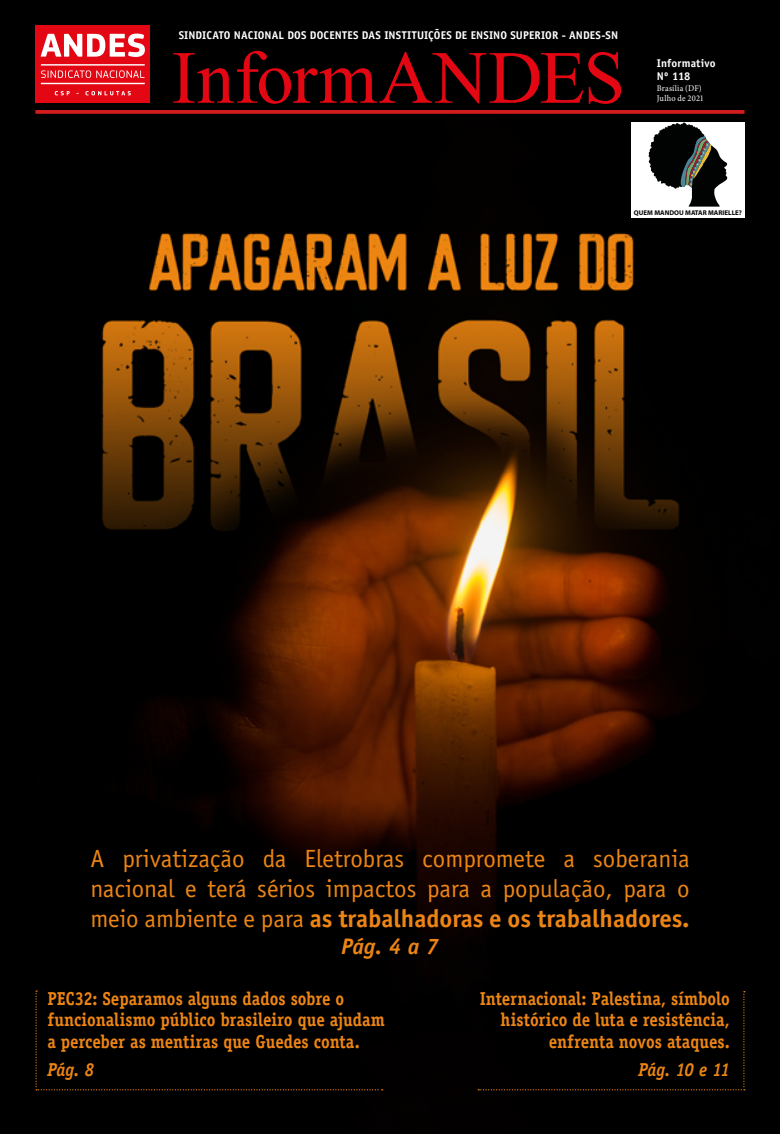
<style>
.page{position:relative;width:780px;height:1134px;background:#fff}
.page>*{position:absolute;margin:0;border:0;box-sizing:border-box;transform-origin:0 0}
.t1{font:75px "Times New Roman";color:#e30613}
.t2{font:25px/30px "Officina Sans Std";color:#ec8515;text-align:justify}
.t3{font:italic 700 22.5px "Officina Sans Std";color:#ec8515}
.t4{font:700 18.75px/21.2px "Officina Serif Std";color:#ec8515;scale:.9 1}
.t5{font:italic 700 18.75px "Officina Serif Std";letter-spacing:-.02em;color:#ec8515;scale:.9 1}
.t6{font:700 11.25px/13.5px "Officina Sans Std";letter-spacing:.01em;color:#fff}
.t7{font:8.75px/10.5px "Minion Pro";letter-spacing:.015em;color:#fff;scale:.96 1}
.t8{font:700 6.88px "Myriad Pro";color:#010202}
.s1{font-weight:700}
</style>
<div class="page">
<img style="left:0;top:0;width:780px;height:1134px">
<div style="left:35px;top:25px;width:115px;height:78px;background:#e30613"></div>
<svg style="left:41px;top:34px;width:104px;height:23px"></svg>
<svg style="left:41px;top:64px;width:104px;height:20px"></svg>
<svg style="left:55px;top:91px;width:15px;height:4px"></svg>
<svg style="left:85px;top:91px;width:46px;height:4px"></svg>
<svg style="left:35px;top:110px;width:709px;height:4px;background:#c61919"></svg>
<div style="left:631px;top:123px;width:113px;height:95px;background:#fff"></div>
<svg style="left:648px;top:123px;width:79px;height:84px"></svg>
<div style="left:35px;top:990px;width:347px;height:100px;background:#000"></div>
<div style="left:478px;top:991px;width:266px;height:99px;background:#000"></div>
<p class="t6" style="left:179px;top:28px;width:441px">SINDICATO NACIONAL DOS DOCENTES DAS INSTITUIÇÕES DE ENSINO SUPERIOR - ANDES-SN</p>
<h1 class="t1" style="left:171px;top:25px;width:455px">InformANDES</h1>
<p class="t6" style="left:657px;top:56px;width:60px">Informativo<br>Nº 118</p>
<p class="t7" style="left:657px;top:83px;width:50px">Brasília (DF)<br>Julho de 2021</p>
<p class="t8" style="left:634px;top:208px;width:109px">QUEM MANDOU MATAR MARIELLE?</p>
<h2 class="t2" style="left:90px;top:843px;width:600px">A privatização da Eletrobras compromete a soberania nacional e terá sérios impactos para a população, para o meio ambiente e para <span class="s1">as trabalhadoras e os trabalhadores.</span></h2>
<p class="t3" style="left:341px;top:933px;width:99px">Pág. 4 a 7</p>
<p class="t4" style="left:47px;top:988px;width:376px">PEC32: Separamos alguns dados sobre o funcionalismo público brasileiro que ajudam a perceber as mentiras que Guedes conta.</p>
<p class="t5" style="left:47px;top:1058px;width:53px">Pág. 8</p>
<p class="t4" style="left:479px;top:988px;width:279px;text-align:right">Internacional: Palestina, símbolo histórico de luta e resistência, enfrenta novos ataques.</p>
<p class="t5" style="left:638px;top:1058px;width:103px">Pág. 10 e 11</p>
</div>
